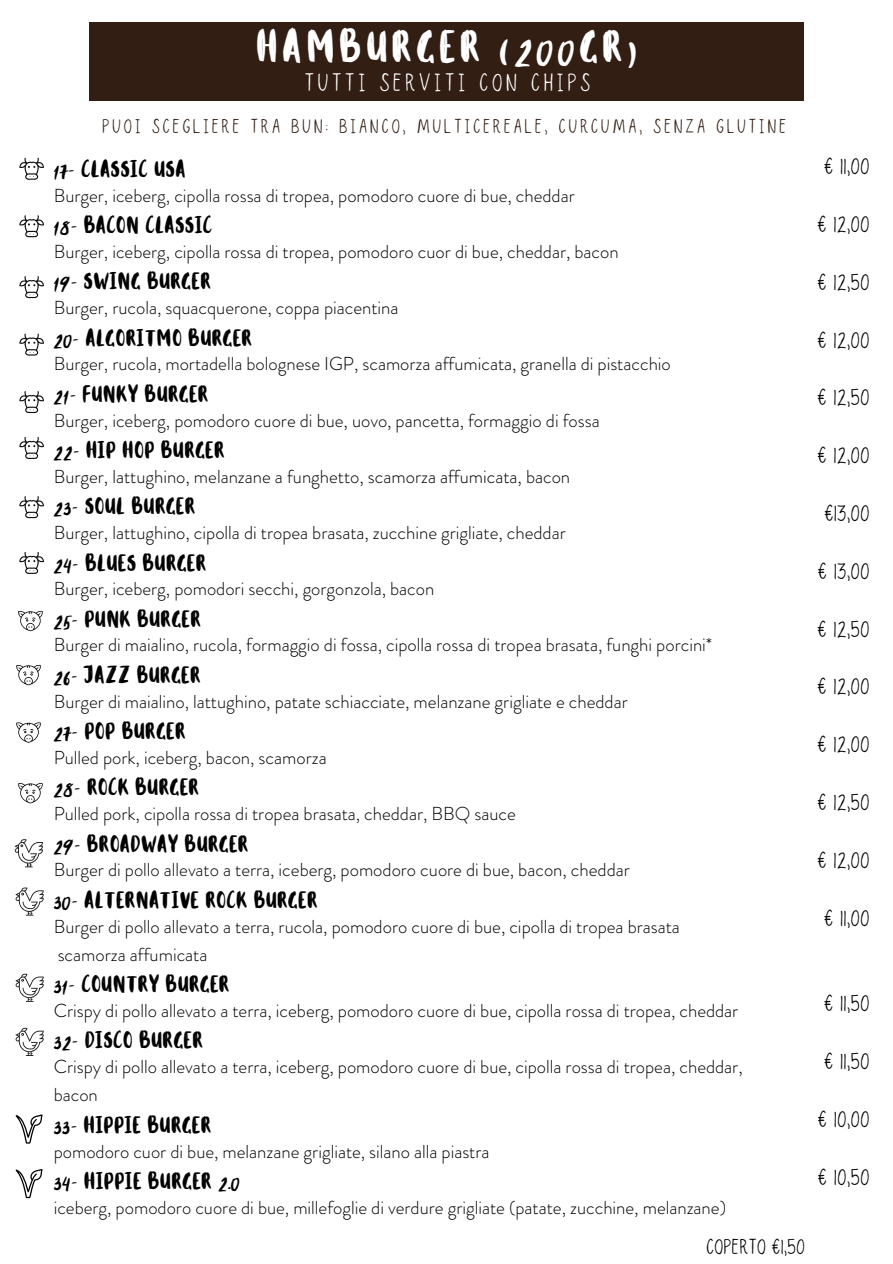
<style>
.page{position:relative;width:893px;height:1264px;background:#fff}
.page>*{position:absolute;margin:0;border:0;box-sizing:border-box;transform-origin:0 0}
.t1{font:36px "Portobesto Caps";letter-spacing:.15em;color:#fff}
.t2{font:21px "Seattle";letter-spacing:.15em;color:#fff}
.t3{font:19.2px "Seattle";color:#000}
.t4{font:300 18.75px/28px "Brandon Grotesque";color:#000}
.t5{font:18.75px "Portobesto Caps";letter-spacing:.05em;color:#000}
.t6{font:18px "Seattle";color:#000}
.t7{font:16.65px "Seattle";letter-spacing:.15em;color:#321e13}
</style>
<div class="page">
<div style="left:89px;top:22px;width:714px;height:79px;background:#321e13"></div>
<svg style="left:19px;top:157px;width:25px;height:23px"></svg>
<svg style="left:19px;top:215px;width:25px;height:22px"></svg>
<svg style="left:19px;top:276px;width:25px;height:22px"></svg>
<svg style="left:19px;top:333px;width:25px;height:23px"></svg>
<svg style="left:19px;top:391px;width:25px;height:22px"></svg>
<svg style="left:19px;top:437px;width:25px;height:22px"></svg>
<svg style="left:19px;top:496px;width:25px;height:22px"></svg>
<svg style="left:19px;top:552px;width:25px;height:22px"></svg>
<svg style="left:15px;top:839px;width:28px;height:28px"></svg>
<svg style="left:16px;top:887px;width:28px;height:28px"></svg>
<svg style="left:16px;top:973px;width:28px;height:28px"></svg>
<svg style="left:16px;top:1027px;width:28px;height:28px"></svg>
<svg style="left:18px;top:611px;width:25px;height:20px"></svg>
<svg style="left:16px;top:665px;width:25px;height:20px"></svg>
<svg style="left:16px;top:722px;width:25px;height:20px"></svg>
<svg style="left:18px;top:783px;width:25px;height:20px"></svg>
<svg style="left:16px;top:1114px;width:27px;height:29px"></svg>
<svg style="left:16px;top:1169px;width:27px;height:29px"></svg>
<h1 class="t1" style="left:256px;top:19px;width:381px">HAMBURGER (200GR)</h1>
<p class="t2" style="left:304px;top:73px;width:287px">TUTTI SERVITI CON CHIPS</p>
<p class="t7" style="left:102px;top:119px;width:685px">PUOI SCEGLIERE TRA BUN: BIANCO, MULTICEREALE, CURCUMA, SENZA GLUTINE</p>
<p class="t5" style="left:54px;top:154px;width:133px">17- CLASSIC USA</p>
<p class="t4" style="left:54px;top:181px;width:522px">Burger, iceberg, cipolla rossa di tropea, pomodoro cuore di bue, cheddar</p>
<p class="t5" style="left:54px;top:210px;width:160px">18- BACON CLASSIC</p>
<p class="t4" style="left:54px;top:237px;width:566px">Burger, iceberg, cipolla rossa di tropea, pomodoro cuor di bue, cheddar, bacon</p>
<p class="t5" style="left:54px;top:267px;width:158px">19- SWING BURGER</p>
<p class="t4" style="left:54px;top:294px;width:346px">Burger, rucola, squacquerone, coppa piacentina</p>
<p class="t5" style="left:54px;top:323px;width:200px">20- ALGORITMO BURGER</p>
<p class="t4" style="left:54px;top:350px;width:618px">Burger, rucola, mortadella bolognese IGP, scamorza affumicata, granella di pistacchio</p>
<p class="t5" style="left:54px;top:379px;width:156px">21- FUNKY BURGER</p>
<p class="t4" style="left:54px;top:406px;width:547px">Burger, iceberg, pomodoro cuore di bue, uovo, pancetta, formaggio di fossa</p>
<p class="t5" style="left:54px;top:435px;width:172px">22- HIP HOP BURGER</p>
<p class="t4" style="left:54px;top:462px;width:518px">Burger, lattughino, melanzane a funghetto, scamorza affumicata, bacon</p>
<p class="t5" style="left:54px;top:491px;width:143px">23- SOUL BURGER</p>
<p class="t4" style="left:54px;top:518px;width:513px">Burger, lattughino, cipolla di tropea brasata, zucchine grigliate, cheddar</p>
<p class="t5" style="left:54px;top:548px;width:154px">24- BLUES BURGER</p>
<p class="t4" style="left:54px;top:575px;width:382px">Burger, iceberg, pomodori secchi, gorgonzola, bacon</p>
<p class="t5" style="left:54px;top:604px;width:148px">25- PUNK BURGER</p>
<p class="t4" style="left:54px;top:631px;width:660px">Burger di maialino, rucola, formaggio di fossa, cipolla rossa di tropea brasata, funghi porcini*</p>
<p class="t5" style="left:54px;top:660px;width:148px">26- JAZZ BURGER</p>
<p class="t4" style="left:54px;top:687px;width:575px">Burger di maialino, lattughino, patate schiacciate, melanzane grigliate e cheddar</p>
<p class="t5" style="left:54px;top:716px;width:133px">27- POP BURGER</p>
<p class="t4" style="left:54px;top:743px;width:274px">Pulled pork, iceberg, bacon, scamorza</p>
<p class="t5" style="left:54px;top:772px;width:147px">28- ROCK BURGER</p>
<p class="t4" style="left:54px;top:799px;width:463px">Pulled pork, cipolla rossa di tropea brasata, cheddar, BBQ sauce</p>
<p class="t5" style="left:54px;top:829px;width:196px">29- BROADWAY BURGER</p>
<p class="t4" style="left:54px;top:856px;width:577px">Burger di pollo allevato a terra, iceberg, pomodoro cuore di bue, bacon, cheddar</p>
<p class="t5" style="left:54px;top:885px;width:265px">30- ALTERNATIVE ROCK BURGER</p>
<p class="t4" style="left:54px;top:912px;width:627px">Burger di pollo allevato a terra, rucola, pomodoro cuore di bue, cipolla di tropea brasata scamorza affumicata</p>
<p class="t5" style="left:54px;top:969px;width:177px">31- COUNTRY BURGER</p>
<p class="t4" style="left:54px;top:996px;width:686px">Crispy di pollo allevato a terra, iceberg, pomodoro cuore di bue, cipolla rossa di tropea, cheddar</p>
<p class="t5" style="left:54px;top:1025px;width:150px">32- DISCO BURGER</p>
<p class="t4" style="left:54px;top:1052px;width:690px">Crispy di pollo allevato a terra, iceberg, pomodoro cuore di bue, cipolla rossa di tropea, cheddar, bacon</p>
<p class="t5" style="left:54px;top:1110px;width:159px">33- HIPPIE BURGER</p>
<p class="t4" style="left:54px;top:1137px;width:437px">pomodoro cuor di bue, melanzane grigliate, silano alla piastra</p>
<p class="t5" style="left:54px;top:1166px;width:187px">34- HIPPIE BURGER 2.0</p>
<p class="t4" style="left:54px;top:1193px;width:674px">iceberg, pomodoro cuore di bue, millefoglie di verdure grigliate (patate, zucchine, melanzane)</p>
<p class="t6" style="left:706px;top:1238px;width:101px">COPERTO €1,50</p>
<p class="t3" style="left:824px;top:157px;width:46px">€ 11,00</p>
<p class="t3" style="left:818px;top:215px;width:53px">€ 12,00</p>
<p class="t3" style="left:818px;top:273px;width:53px">€ 12,50</p>
<p class="t3" style="left:818px;top:331px;width:53px">€ 12,00</p>
<p class="t3" style="left:818px;top:388px;width:53px">€ 12,50</p>
<p class="t3" style="left:818px;top:446px;width:53px">€ 12,00</p>
<p class="t3" style="left:825px;top:504px;width:46px">€13,00</p>
<p class="t3" style="left:818px;top:562px;width:53px">€ 13,00</p>
<p class="t3" style="left:818px;top:620px;width:53px">€ 12,50</p>
<p class="t3" style="left:818px;top:677px;width:53px">€ 12,00</p>
<p class="t3" style="left:818px;top:735px;width:53px">€ 12,00</p>
<p class="t3" style="left:818px;top:793px;width:53px">€ 12,50</p>
<p class="t3" style="left:818px;top:851px;width:53px">€ 12,00</p>
<p class="t3" style="left:824px;top:908px;width:46px">€ 11,00</p>
<p class="t3" style="left:824px;top:994px;width:46px">€ 11,50</p>
<p class="t3" style="left:824px;top:1052px;width:46px">€ 11,50</p>
<p class="t3" style="left:818px;top:1109px;width:53px">€ 10,00</p>
<p class="t3" style="left:818px;top:1167px;width:53px">€ 10,50</p>
</div>
